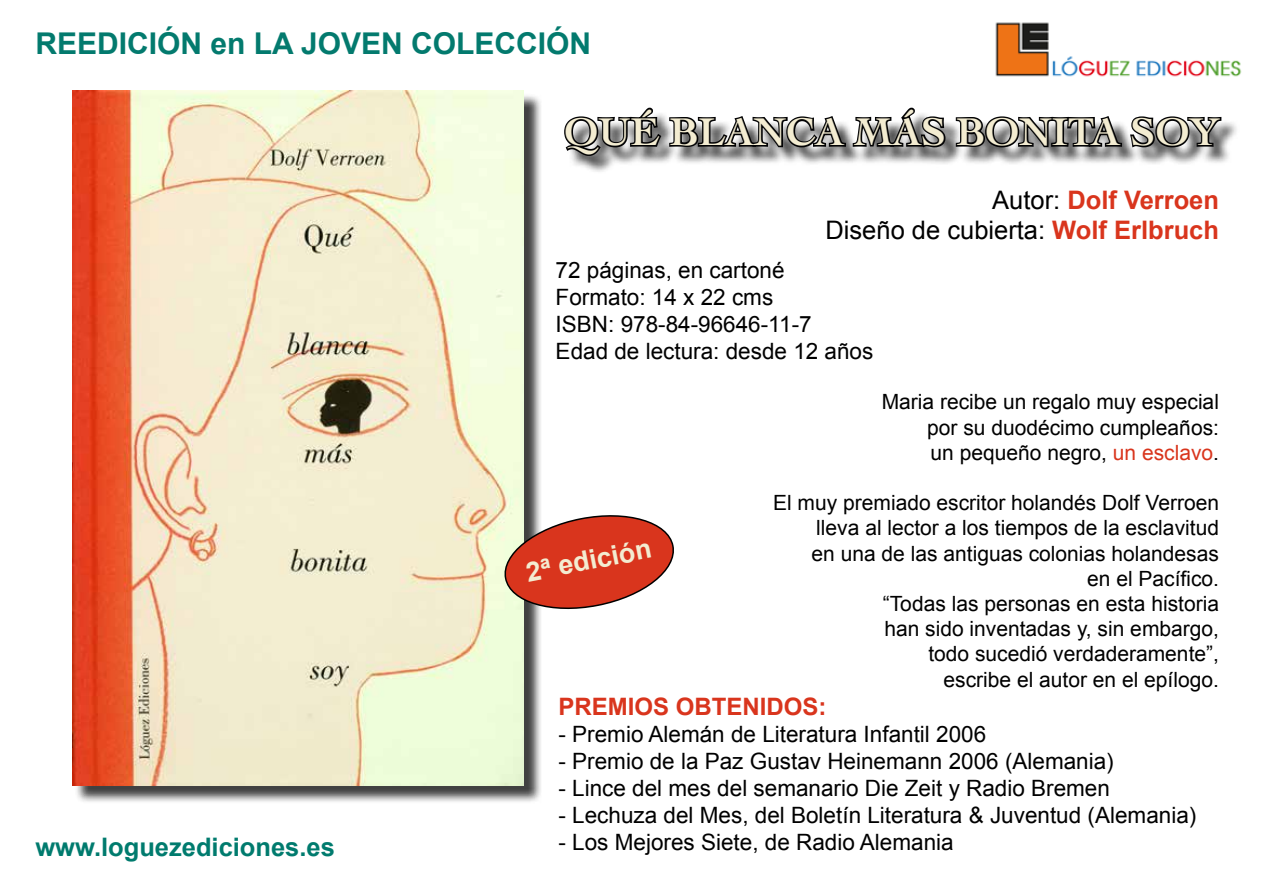
<style>
.page{position:relative;width:1263px;height:893px;background:#fff}
.page>*{position:absolute;margin:0;border:0;box-sizing:border-box;transform-origin:0 0}
.t1{font:700 40.5px "Cochin";color:#f3ecd1}
.t2{font:700 30px "Arial";color:#037a6e}
.t3{font:700 27px "Arial";color:#f3ecd1}
.t4{font:25.5px/30.6px "Arial";color:#000;text-align:right}
.t5{font:700 25.5px "Arial";color:#007b6e}
.t6{font:700 24px "Arial";color:#d9351d}
.t7{font:22.5px/27px "Arial";color:#000}
.t8{font:21px/25.2px "Arial";color:#000;text-align:justify}
.s1{font-weight:700;color:#d9351d}
.s2{color:#d9351d}
</style>
<div class="page">
<img style="left:995px;top:22px;width:247px;height:55px">
<div style="left:75px;top:93px;width:467px;height:711px;background:#000;opacity:.75"></div>
<img style="left:72px;top:91px;width:452px;height:694px">
<div style="left:566px;top:111px;width:674px;height:63px;background:#000;opacity:.75"></div>
<svg style="left:564px;top:107px;width:384px;height:51px"></svg>
<svg style="left:954px;top:114px;width:269px;height:36px"></svg>
<svg style="left:501px;top:510px;width:173px;height:104px"></svg>
<h2 class="t2" style="left:35px;top:24px;width:557px">REEDICIÓN en LA JOVEN COLECCIÓN</h2>
<h1 class="t1" style="left:564px;top:105px;width:656px">QUÉ BLANCA MÁS BONITA SOY</h1>
<p class="t4" style="left:825px;top:185px;width:395px">Autor: <span class="s1">Dolf Verroen<br></span>Diseño de cubierta: <span class="s1">Wolf Erlbruch</span></p>
<p class="t5" style="left:35px;top:830px;width:301px">www.loguezediciones.es</p>
<p class="t7" style="left:556px;top:256px;width:319px">72 páginas, en cartoné<br>Formato: 14 x 22 cms<br>ISBN: 978-84-96646-11-7<br>Edad de lectura: desde 12 años</p>
<p class="t8" style="left:927px;top:390px;width:293px;text-indent:-46px">Maria recibe un regalo muy especial por su duodécimo cumpleaños: un pequeño negro, <span class="s2">un esclavo</span>.</p>
<p class="t8" style="left:773px;top:490px;width:447px;text-align:right">El muy premiado escritor holandés Dolf Verroen lleva al lector a los tiempos de la esclavitud<br>en una de las antiguas colonias holandesas<br>en el Pacífico.<br>“Todas las personas en esta historia<br>han sido inventadas y, sin embargo,<br>todo sucedió verdaderamente”,<br>escribe el autor en el epílogo.</p>
<p class="t6" style="left:558px;top:691px;width:270px">PREMIOS OBTENIDOS:</p>
<p class="t7" style="left:558px;top:721px;width:429px">- Premio Alemán de Literatura Infantil 2006</p>
<p class="t7" style="left:558px;top:748px;width:557px">- Premio de la Paz Gustav Heinemann 2006 (Alemania)</p>
<p class="t7" style="left:558px;top:775px;width:553px">- Lince del mes del semanario Die Zeit y Radio Bremen</p>
<p class="t7" style="left:558px;top:802px;width:639px">- Lechuza del Mes, del Boletín Literatura &amp; Juventud (Alemania)</p>
<p class="t7" style="left:558px;top:829px;width:397px">- Los Mejores Siete, de Radio Alemania</p>
<p class="t3" style="left:523px;top:555px;width:129px;rotate:-11deg">2ª edición</p>
</div>
